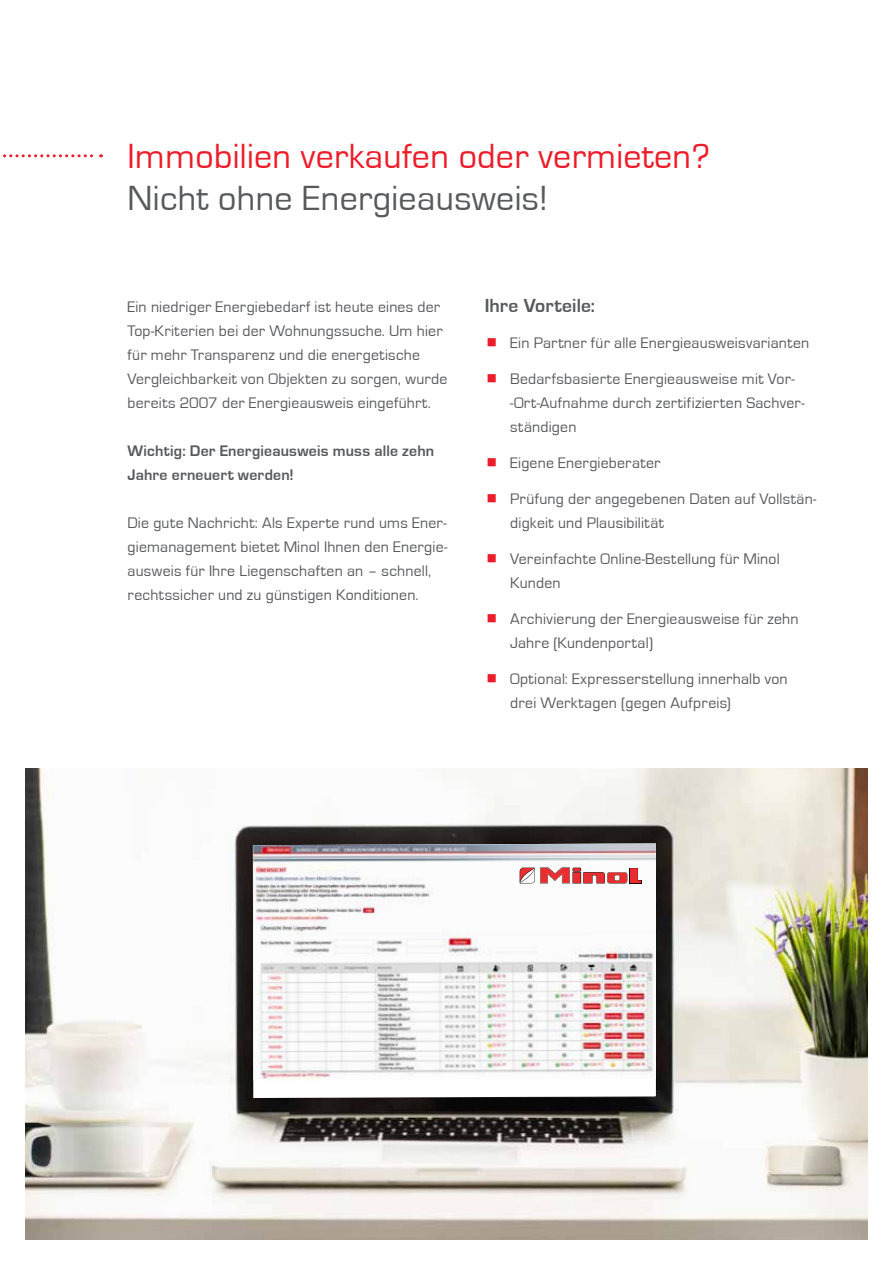
<style>
.page{position:relative;width:893px;height:1263px;background:#fff}
.page>*{position:absolute;margin:0;border:0;box-sizing:border-box;transform-origin:0 0}
.t1{font:36px "Eurostile";letter-spacing:.01em;color:#ed1c29}
.t2{font:36px "Eurostile";letter-spacing:.01em;color:#58595b}
.t3{font:700 19.5px "Eurostile";letter-spacing:.005em;color:#58595b}
.t4{font:15.75px/24px "Eurostile";letter-spacing:.015em;color:#58595b}
.t5{font:700 15.75px/24px "Eurostile";letter-spacing:.01em;color:#58595b}
</style>
<div class="page">
<img style="left:25px;top:768px;width:842px;height:471px">
<svg style="left:253px;top:1080px;width:403px;height:18px"></svg>
<img style="left:253px;top:843px;width:403px;height:237px">
<svg style="left:3px;top:154px;width:99px;height:3px"></svg>
<svg style="left:520px;top:867px;width:121px;height:16px"></svg>
<h1 class="t1" style="left:128px;top:137px;width:584px">Immobilien verkaufen oder vermieten?</h1>
<h1 class="t2" style="left:128px;top:179px;width:422px">Nicht ohne Energieausweis!</h1>
<p class="t4" style="left:128px;top:295px;width:321px">Ein niedriger Energiebedarf ist heute eines der Top-Kriterien bei der Wohnungssuche. Um hier für mehr Transparenz und die energetische Vergleichbarkeit von Objekten zu sorgen, wurde bereits 2007 der Energieausweis eingeführt.</p>
<p class="t5" style="left:128px;top:439px;width:308px">Wichtig: Der Energieausweis muss alle zehn<br>Jahre erneuert werden!</p>
<p class="t4" style="left:128px;top:511px;width:321px">Die gute Nachricht: Als Experte rund ums Ener&shy;giemanagement bietet Minol Ihnen den Energie&shy;ausweis für Ihre Liegenschaften an – schnell, rechtssicher und zu günstigen Konditionen.</p>
<p class="t3" style="left:485px;top:295px;width:112px">Ihre Vorteile:</p>
<p class="t4" style="left:510px;top:331px;width:301px">Ein Partner für alle Energieausweisvarianten</p>
<p class="t4" style="left:510px;top:367px;width:296px">Bedarfsbasierte Energieausweise mit Vor--Ort-Aufnahme durch zertifizierten Sachver&shy;ständigen</p>
<p class="t4" style="left:510px;top:451px;width:152px">Eigene Energieberater</p>
<p class="t4" style="left:510px;top:487px;width:308px">Prüfung der angegebenen Daten auf Vollstän&shy;digkeit und Plausibilität</p>
<p class="t4" style="left:510px;top:547px;width:271px">Vereinfachte Online-Bestellung für Minol<br>Kunden</p>
<p class="t4" style="left:510px;top:607px;width:290px">Archivierung der Energieausweise für zehn<br>Jahre (Kundenportal)</p>
<p class="t4" style="left:510px;top:667px;width:279px">Optional: Expresserstellung innerhalb von drei Werktagen (gegen Aufpreis)</p>
</div>
